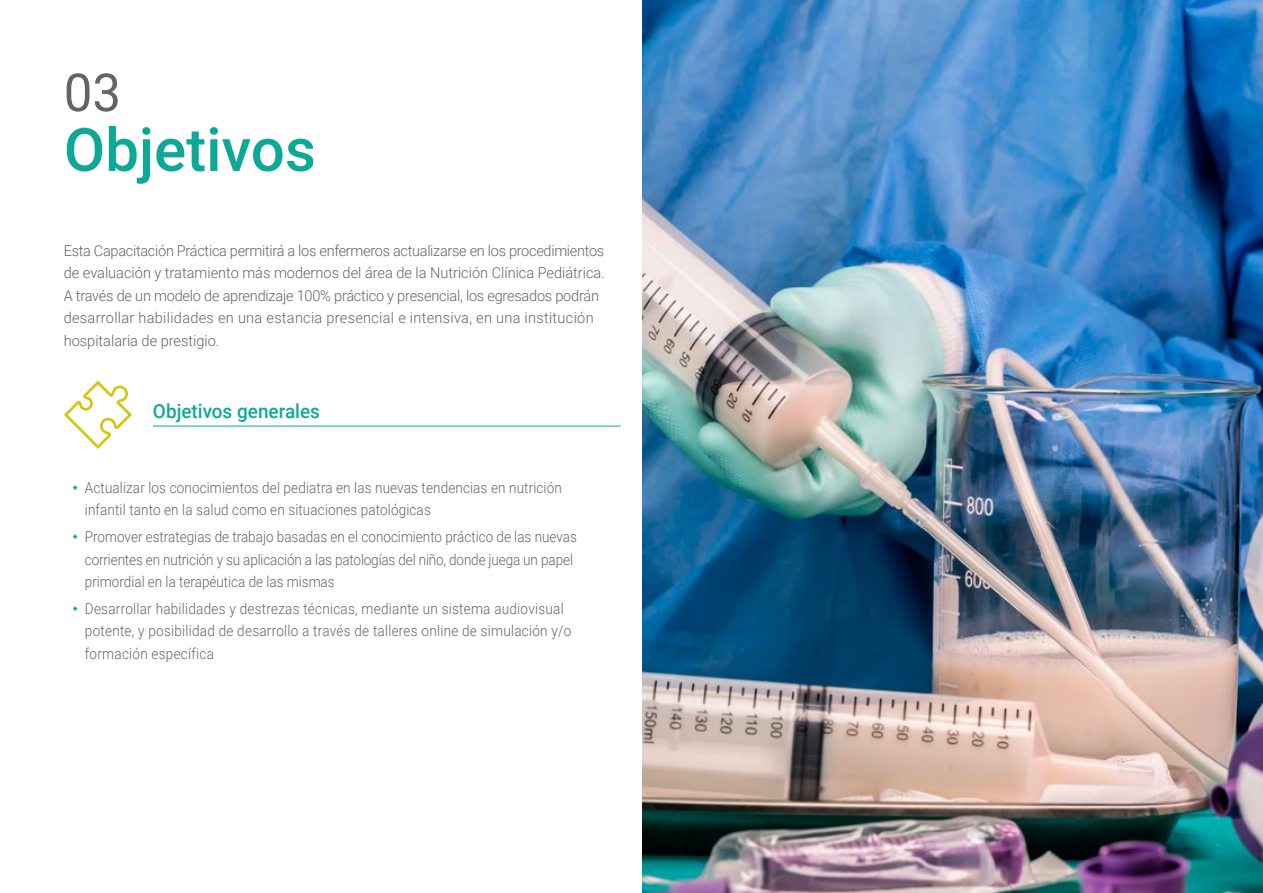
<style>
.page{position:relative;width:1263px;height:893px;background:#fff}
.page>*{position:absolute;margin:0;border:0;box-sizing:border-box;transform-origin:0 0}
.t1{font:500 60px "Roboto";color:#0ea996}
.t2{font:52.5px "Roboto";color:#61646a}
.t3{font:500 19.5px "Roboto";color:#0ea996}
.t4{font:300 15px/22.5px "Roboto";color:#61646a}
.t5{font:300 15px/22.5px "Roboto";color:#61646a;scale:.9 1}
.t6{font:300 15px/22.5px "Roboto";letter-spacing:.02em;color:#61646a;scale:.9 1}
</style>
<div class="page">
<img style="left:642px;top:0;width:621px;height:893px">
<hr style="left:153px;top:426px;width:468px;height:1px;background:#0ea996">
<svg style="left:64px;top:381px;width:68px;height:68px"></svg>
<h2 class="t2" style="left:64px;top:56px;width:59px">03</h2>
<h1 class="t1" style="left:64px;top:108px;width:254px">Objetivos</h1>
<p class="t4" style="left:64px;top:239px;width:543px">Esta Capacitación Práctica permitirá a los enfermeros actualizarse en los procedimientos de evaluación y tratamiento más modernos del área de la Nutrición Clínica Pediátrica.<br>A través de un modelo de aprendizaje 100% práctico y presencial, los egresados podrán desarrollar habilidades en una estancia presencial e intensiva, en una institución hospitalaria de prestigio.</p>
<h3 class="t3" style="left:153px;top:397px;width:169px">Objetivos generales</h3>
<p class="t5" style="left:85px;top:476px;width:531px">Actualizar los conocimientos del pediatra en las nuevas tendencias en nutrición infantil tanto en la salud como en situaciones patológicas</p>
<p class="t5" style="left:85px;top:525px;width:548px">Promover estrategias de trabajo basadas en el conocimiento práctico de las nuevas corrientes en nutrición y su aplicación a las patologías del niño, donde juega un papel primordial en la terapéutica de las mismas</p>
<p class="t6" style="left:85px;top:597px;width:542px">Desarrollar habilidades y destrezas técnicas, mediante un sistema audiovisual potente, y posibilidad de desarrollo a través de talleres online de simulación y/o formación específica</p>
</div>
